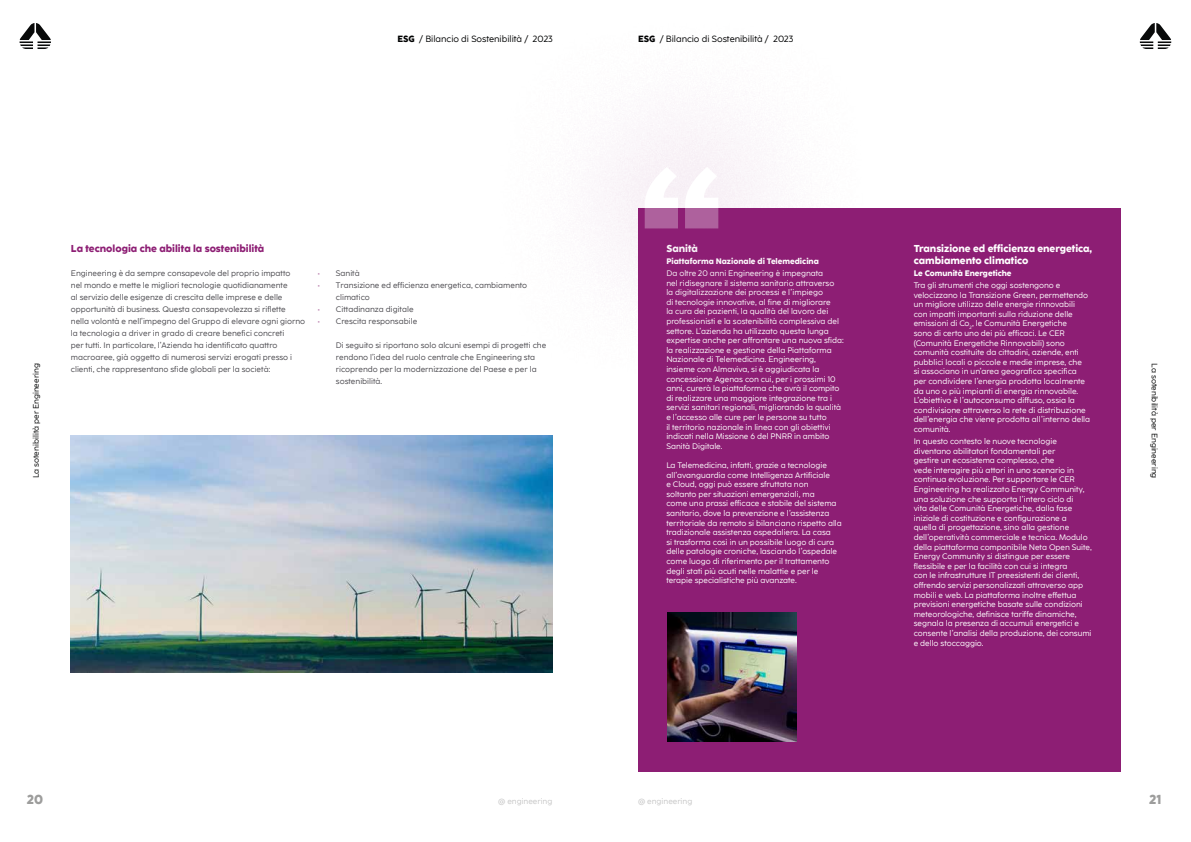
<style>
.page{position:relative;width:1191px;height:842px;background:#fff}
.page>*{position:absolute;margin:0;border:0;box-sizing:border-box;transform-origin:0 0}
.t1{font:800 180px "Coco Eng";color:#fff}
.t2{font:800 13px "Coco Eng";color:#9d9d9c}
.t3{font:800 10px/12px "Coco Eng";color:#fff}
.t4{font:800 10px "Coco Eng";color:#8d1e74}
.t5{font:9px "Coco Eng";color:#010202}
.t6{font:8px/9.6px "Coco Eng";color:#fff}
.t7{font:8px/12px "Coco Eng";color:#4b4a4f}
.t8{font:8px "Coco Eng";color:#010202}
.t9{font:800 8px "Coco Eng";color:#fff}
.t10{font:8px "Coco Eng";color:#c6c6c6}
.s1{font-weight:800}
.s2{color:#b679a8}
</style>
<div class="page">
<svg style="left:20px;top:23px;width:31px;height:26px"></svg>
<svg style="left:1139px;top:23px;width:32px;height:26px"></svg>
<div style="left:638px;top:208px;width:482px;height:563px;background:#8d1e74"></div>
<div style="left:484px;top:8px;width:394px;height:381px;background:#8d1e74;opacity:.75"></div>
<img style="left:71px;top:436px;width:481px;height:236px">
<img style="left:667px;top:612px;width:129px;height:129px">
<p class="t5" style="left:397px;top:33px;width:157px"><span class="s1">ESG</span> / Bilancio di Sostenibilità / 2023</p>
<p class="t5" style="left:638px;top:33px;width:157px"><span class="s1">ESG</span> / Bilancio di Sostenibilità / 2023</p>
<h1 class="t1" style="left:638px;top:113px;width:88px">“</h1>
<p class="t4" style="left:71px;top:241px;width:195px">La tecnologia che abilita la sostenibilità</p>
<p class="t7" style="left:71px;top:267px;width:236px">Engineering è da sempre consapevole del proprio impatto<br>nel mondo e mette le migliori tecnologie quotidianamente<br>al servizio delle esigenze di crescita delle imprese e delle opportunità di business. Questa consapevolezza si riflette nella volontà e nell’impegno del Gruppo di elevare ogni giorno la tecnologia a driver in grado di creare benefici concreti<br>per tutti. In particolare, l’Azienda ha identificato quattro macroaree, già oggetto di numerosi servizi erogati presso i clienti, che rappresentano sfide globali per la società:</p>
<p class="t7" style="left:318px;top:267px;width:43px"><span class="s2">•</span> Sanità</p>
<p class="t3" style="left:666px;top:242px;width:33px">Sanità</p>
<p class="t9" style="left:666px;top:255px;width:154px">Piattaforma Nazionale di Telemedicina</p>
<p class="t6" style="left:666px;top:268px;width:179px">Da oltre 20 anni Engineering è impegnata<br>nel ridisegnare il sistema sanitario attraverso<br>la digitalizzazione dei processi e l’impiego<br>di tecnologie innovative, al fine di migliorare<br>la cura dei pazienti, la qualità del lavoro dei professionisti e la sostenibilità complessiva del settore. L’azienda ha utilizzato questa lunga expertise anche per affrontare una nuova sfida: la realizzazione e gestione della Piattaforma Nazionale di Telemedicina. Engineering, insieme con Almaviva, si è aggiudicata la concessione Agenas con cui, per i prossimi 10 anni, curerà la piattaforma che avrà il compito di realizzare una maggiore integrazione tra i servizi sanitari regionali, migliorando la qualità e l’accesso alle cure per le persone su tutto<br>il territorio nazionale in linea con gli obiettivi indicati nella Missione 6 del PNRR in ambito Sanità Digitale.</p>
<p class="t6" style="left:666px;top:460px;width:177px">La Telemedicina, infatti, grazie a tecnologie all’avanguardia come Intelligenza Artificiale<br>e Cloud, oggi può essere sfruttata non<br>soltanto per situazioni emergenziali, ma<br>come una prassi efficace e stabile del sistema sanitario, dove la prevenzione e l’assistenza territoriale da remoto si bilanciano rispetto alla tradizionale assistenza ospedaliera. La casa<br>si trasforma così in un possibile luogo di cura delle patologie croniche, lasciando l’ospedale come luogo di riferimento per il trattamento degli stati più acuti nelle malattie e per le terapie specialistiche più avanzate.</p>
<p class="t3" style="left:913px;top:242px;width:180px">Transizione ed efficienza energetica, cambiamento climatico</p>
<p class="t9" style="left:913px;top:267px;width:99px">Le Comunità Energetiche</p>
<p class="t6" style="left:913px;top:280px;width:178px">Tra gli strumenti che oggi sostengono e velocizzano la Transizione Green, permettendo un migliore utilizzo delle energie rinnovabili con impatti importanti sulla riduzione delle emissioni di Co<sub>2</sub>, le Comunità Energetiche<br>sono di certo uno dei più efficaci. Le CER (Comunità Energetiche Rinnovabili) sono comunità costituite da cittadini, aziende, enti pubblici locali o piccole e medie imprese, che<br>si associano in un’area geografica specifica per condividere l’energia prodotta localmente da uno o più impianti di energia rinnovabile.<br>L’obiettivo è l’autoconsumo diffuso, ossia la condivisione attraverso la rete di distribuzione dell’energia che viene prodotta all’interno della comunità.</p>
<p class="t6" style="left:913px;top:436px;width:180px">In questo contesto le nuove tecnologie diventano abilitatori fondamentali per<br>gestire un ecosistema complesso, che<br>vede interagire più attori in uno scenario in continua evoluzione. Per supportare le CER Engineering ha realizzato Energy Community, una soluzione che supporta l’intero ciclo di<br>vita delle Comunità Energetiche, dalla fase iniziale di costituzione e configurazione a quella di progettazione, sino alla gestione dell’operatività commerciale e tecnica. Modulo della piattaforma componibile Neta Open Suite, Energy Community si distingue per essere flessibile e per la facilità con cui si integra<br>con le infrastrutture IT preesistenti dei clienti, offrendo servizi personalizzati attraverso app mobili e web. La piattaforma inoltre effettua previsioni energetiche basate sulle condizioni meteorologiche, definisce tariffe dinamiche, segnala la presenza di accumuli energetici e consente l’analisi della produzione, dei consumi e dello stoccaggio.</p>
<p class="t7" style="left:336px;top:279px;width:193px;text-indent:-18px"><span class="s2">•</span> Transizione ed efficienza energetica, cambiamento climatico</p>
<p class="t7" style="left:318px;top:303px;width:97px"><span class="s2">•</span> Cittadinanza digitale</p>
<p class="t7" style="left:318px;top:315px;width:101px"><span class="s2">•</span> Crescita responsabile</p>
<p class="t7" style="left:336px;top:339px;width:212px">Di seguito si riportano solo alcuni esempi di progetti che rendono l’idea del ruolo centrale che Engineering sta ricoprendo per la modernizzazione del Paese e per la sostenibilità.</p>
<p class="t8" style="left:31px;top:478px;width:116px;rotate:-90deg">La sotenibilità per Engineering</p>
<p class="t8" style="left:1159px;top:363px;width:116px;rotate:90deg">La sotenibilità per Engineering</p>
<h2 class="t2" style="left:27px;top:790px;width:18px">20</h2>
<h2 class="t2" style="left:1149px;top:790px;width:13px">21</h2>
<p class="t10" style="left:498px;top:796px;width:56px">@ engineering</p>
<p class="t10" style="left:638px;top:796px;width:56px">@ engineering</p>
</div>
